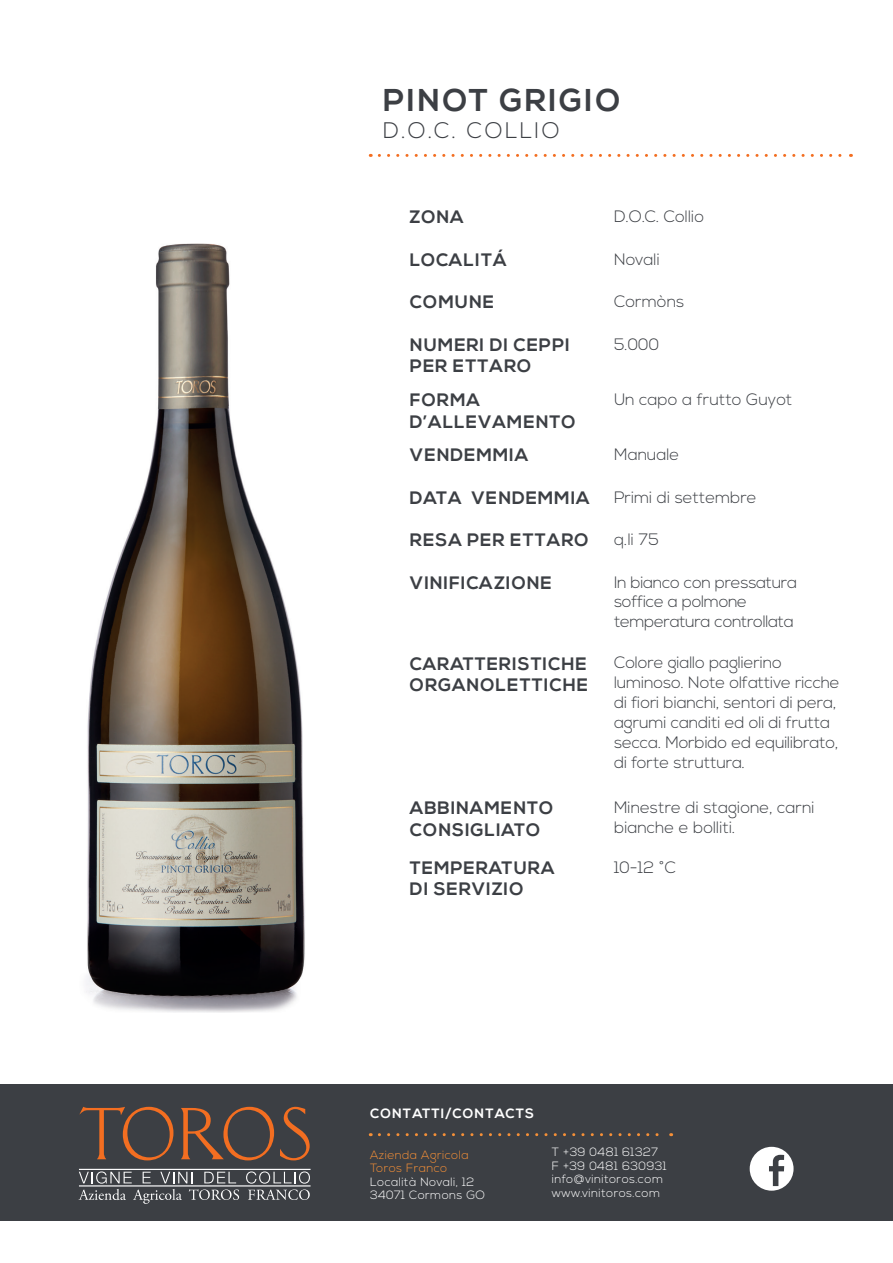
<style>
.page{position:relative;width:893px;height:1263px;background:#fff}
.page>*{position:absolute;margin:0;border:0;box-sizing:border-box;transform-origin:0 0}
.t1{font:700 31.5px "Nexa";letter-spacing:.08em;color:#3c3f44}
.t2{font:300 22.5px "Nexa";letter-spacing:.1em;color:#3c3f44}
.t3{font:700 18px/21.6px "Nexa";letter-spacing:.05em;color:#3c3f44}
.t4{font:300 16.5px/19.8px "Nexa";letter-spacing:-.01em;color:#3c3f44}
.t5{font:700 13.5px "Nexa";letter-spacing:.08em;color:#fff}
.t6{font:300 12px "Nexa";letter-spacing:.03em;color:#fff}
.t7{font:300 12px "Nexa";letter-spacing:.03em;color:#f69037}
</style>
<div class="page">
<div style="left:0;top:1084px;width:893px;height:136px;background:#3c3f44"></div>
<div style="left:750px;top:1147px;width:43px;height:44px;background:#fff;border-radius:50%"></div>
<svg style="left:769px;top:1155px;width:15px;height:31px"></svg>
<svg style="left:379px;top:1133px;width:293px;height:3px"></svg>
<svg style="left:280px;top:1107px;width:30px;height:53px"></svg>
<svg style="left:79px;top:1107px;width:94px;height:53px"></svg>
<svg style="left:181px;top:1107px;width:93px;height:53px"></svg>
<svg style="left:79px;top:1171px;width:53px;height:12px"></svg>
<svg style="left:143px;top:1172px;width:8px;height:11px"></svg>
<svg style="left:160px;top:1172px;width:33px;height:11px"></svg>
<svg style="left:204px;top:1172px;width:32px;height:11px"></svg>
<svg style="left:246px;top:1171px;width:64px;height:12px"></svg>
<svg style="left:79px;top:1189px;width:47px;height:11px"></svg>
<svg style="left:133px;top:1189px;width:49px;height:15px"></svg>
<svg style="left:189px;top:1189px;width:50px;height:11px"></svg>
<svg style="left:248px;top:1189px;width:62px;height:11px"></svg>
<hr style="left:79px;top:1169px;width:232px;height:1px;background:#fff">
<hr style="left:79px;top:1185px;width:232px;height:1px;background:#fff">
<svg style="left:379px;top:154px;width:472px;height:3px"></svg>
<img style="left:86px;top:243px;width:219px;height:769px">
<p class="t1" style="left:383px;top:82px;width:239px">PINOT GRIGIO</p>
<p class="t2" style="left:383px;top:117px;width:178px">D.O.C. COLLIO</p>
<p class="t3" style="left:410px;top:207px;width:55px">ZONA</p>
<p class="t4" style="left:614px;top:207px;width:92px">D.O.C. Collio</p>
<p class="t3" style="left:410px;top:249px;width:98px">LOCALITÁ</p>
<p class="t4" style="left:614px;top:250px;width:47px">Novali</p>
<p class="t3" style="left:410px;top:292px;width:86px">COMUNE</p>
<p class="t4" style="left:614px;top:292px;width:72px">Cormòns</p>
<p class="t3" style="left:410px;top:334px;width:161px">NUMERI DI CEPPI</p>
<p class="t3" style="left:410px;top:356px;width:123px">PER ETTARO</p>
<p class="t4" style="left:614px;top:335px;width:47px">5.000</p>
<p class="t3" style="left:410px;top:390px;width:167px">FORMA<br>D’ALLEVAMENTO</p>
<p class="t4" style="left:614px;top:390px;width:180px">Un capo a frutto Guyot</p>
<p class="t3" style="left:410px;top:445px;width:120px">VENDEMMIA</p>
<p class="t4" style="left:614px;top:445px;width:67px">Manuale</p>
<p class="t3" style="left:410px;top:487px;width:181px">DATA VENDEMMIA</p>
<p class="t4" style="left:614px;top:488px;width:144px">Primi di settembre</p>
<p class="t3" style="left:410px;top:530px;width:180px">RESA PER ETTARO</p>
<p class="t4" style="left:614px;top:530px;width:46px">q.li 75</p>
<p class="t3" style="left:410px;top:572px;width:143px">VINIFICAZIONE</p>
<p class="t4" style="left:614px;top:573px;width:185px">In bianco con pressatura soffice a polmone</p>
<p class="t4" style="left:614px;top:612px;width:181px">temperatura controllata</p>
<p class="t3" style="left:410px;top:653px;width:178px">CARATTERISTICHE</p>
<p class="t3" style="left:410px;top:675px;width:180px">ORGANOLETTICHE</p>
<p class="t4" style="left:614px;top:654px;width:227px">Colore giallo paglierino luminoso. Note olfattive ricche di fiori bianchi, sentori di pera, agrumi canditi ed oli di frutta secca. Morbido ed equilibrato, di forte struttura.</p>
<p class="t3" style="left:410px;top:798px;width:145px">ABBINAMENTO</p>
<p class="t3" style="left:410px;top:819px;width:132px">CONSIGLIATO</p>
<p class="t3" style="left:410px;top:857px;width:146px">TEMPERATURA</p>
<p class="t3" style="left:410px;top:879px;width:115px">DI SERVIZIO</p>
<p class="t4" style="left:614px;top:798px;width:202px">Minestre di stagione, carni bianche e bolliti.</p>
<p class="t4" style="left:614px;top:858px;width:63px">10-12 °C</p>
<p class="t5" style="left:370px;top:1106px;width:165px">CONTATTI/CONTACTS</p>
<p class="t7" style="left:370px;top:1147px;width:100px">Azienda Agricola</p>
<p class="t7" style="left:370px;top:1161px;width:79px">Toros Franco</p>
<p class="t6" style="left:370px;top:1174px;width:106px">Località Novali, 12</p>
<p class="t6" style="left:370px;top:1188px;width:117px">34071 Cormons GO</p>
<p class="t6" style="left:552px;top:1145px;width:108px">T +39 0481 61327</p>
<p class="t6" style="left:552px;top:1159px;width:116px">F +39 0481 630931</p>
<p class="t6" style="left:552px;top:1172px;width:113px">info@vinitoros.com</p>
<p class="t6" style="left:552px;top:1186px;width:110px">www.vinitoros.com</p>
</div>
